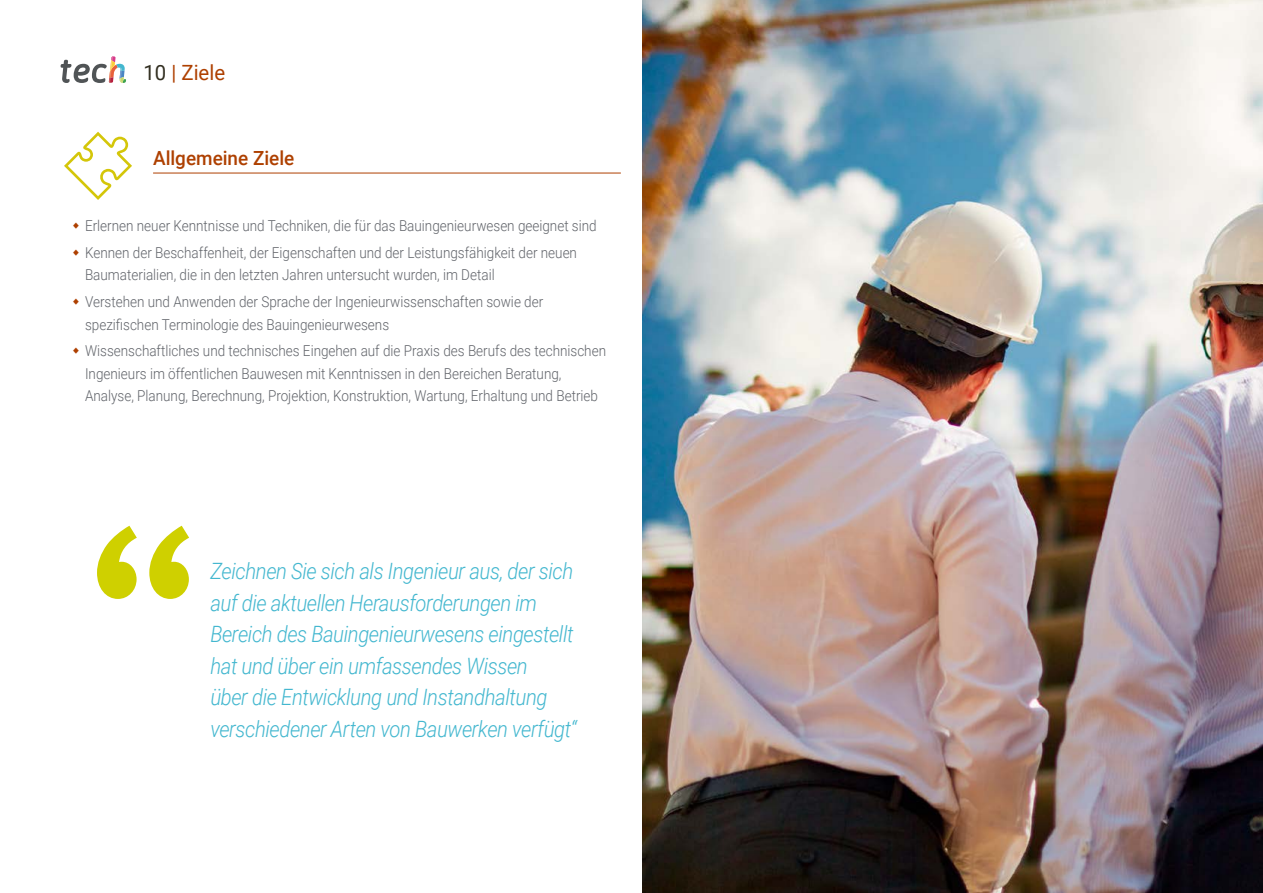
<style>
.page{position:relative;width:1263px;height:893px;background:#fff}
.page>*{position:absolute;margin:0;border:0;box-sizing:border-box;transform-origin:0 0}
.t1{font:italic 300 22.5px/31.5px "Roboto";letter-spacing:-.02em;color:#43b7cf;scale:.9 1}
.t2{font:21px "Roboto";color:#ae4000}
.t3{font:500 19.5px "Roboto";color:#ae4000}
.t4{font:300 15px/26.7px "Roboto";color:#61646a;scale:.9 1}
.s1{color:#312e20}
</style>
<div class="page">
<hr style="left:153px;top:173px;width:468px;height:1px;background:#ae4000">
<svg style="left:64px;top:132px;width:68px;height:68px"></svg>
<svg style="left:61px;top:56px;width:65px;height:27px"></svg>
<img style="left:642px;top:0;width:621px;height:893px">
<svg style="left:97px;top:526px;width:92px;height:73px"></svg>
<h2 class="t2" style="left:144px;top:57px;width:83px"><span class="s1">10</span> | Ziele</h2>
<h3 class="t3" style="left:153px;top:144px;width:143px">Allgemeine Ziele</h3>
<p class="t4" style="left:85px;top:212px;width:570px">Erlernen neuer Kenntnisse und Techniken, die für das Bauingenieurwesen geeignet sind<br>Kennen der Beschaffenheit, der Eigenschaften und der Leistungsfähigkeit der neuen</p>
<p class="t4" style="left:85px;top:261px;width:511px">Baumaterialien, die in den letzten Jahren untersucht wurden, im Detail<br>Verstehen und Anwenden der Sprache der Ingenieurwissenschaften sowie der</p>
<p class="t4" style="left:85px;top:310px;width:580px">spezifischen Terminologie des Bauingenieurwesens<br>Wissenschaftliches und technisches Eingehen auf die Praxis des Berufs des technischen</p>
<p class="t4" style="left:85px;top:362px;width:571px;line-height:22.5px">Ingenieurs im öffentlichen Bauwesen mit Kenntnissen in den Bereichen Beratung,<br>Analyse, Planung, Berechnung, Projektion, Konstruktion, Wartung, Erhaltung und Betrieb</p>
<p class="t1" style="left:210px;top:555px;width:408px">Zeichnen Sie sich als Ingenieur aus, der sich auf die aktuellen Herausforderungen im Bereich des Bauingenieurwesens eingestellt hat und über ein umfassendes Wissen<br>über die Entwicklung und Instandhaltung verschiedener Arten von Bauwerken verfügt“</p>
</div>
